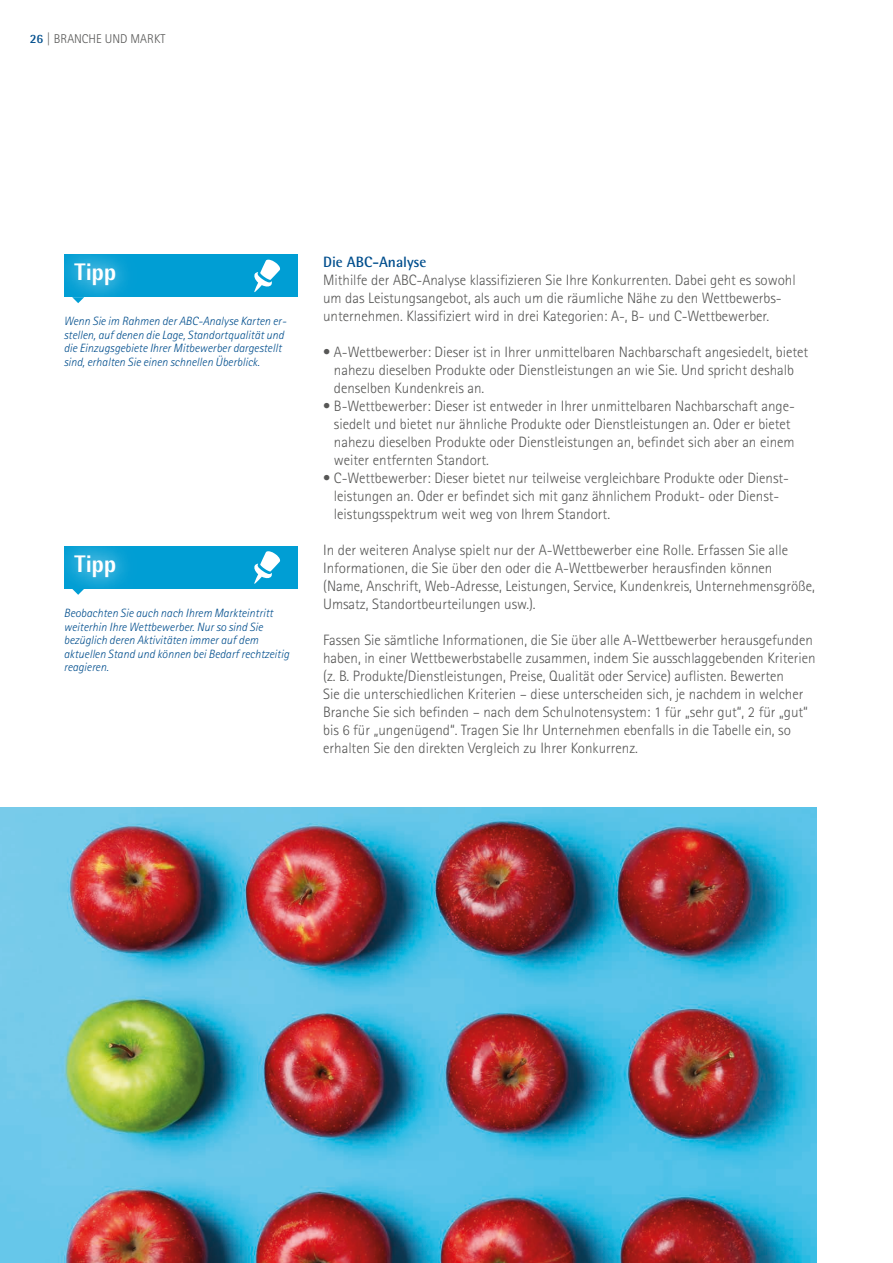
<style>
.page{position:relative;width:893px;height:1263px;background:#fff}
.page>*{position:absolute;margin:0;border:0;box-sizing:border-box;transform-origin:0 0}
.t1{font:800 24px "Rotis Semi Sans Std";letter-spacing:-.005em;color:#fff}
.t2{font:300 15px/18px "Rotis Sans Serif Std";color:#575756}
.t3{font:700 15px "Rotis Semi Sans Std";color:#004e8d}
.t4{font:300 12.75px "Rotis Sans Serif Std";color:#575756}
.t5{font:italic 300 12px/13.5px "Rotis Sans Serif Std";color:#004e8d}
.s1{font-family:"Rotis Semi Sans Std";font-weight:700;color:#004e8d}
</style>
<div class="page">
<img style="left:0;top:807px;width:816px;height:456px">
<div style="left:64px;top:255px;width:234px;height:42px;background:#009ed4"></div>
<div style="left:50px;top:236px;width:92px;height:75px;background:#fff"></div>
<div style="left:57px;top:244px;width:78px;height:60px;background:#fff;opacity:.75"></div>
<svg style="left:254px;top:259px;width:26px;height:33px"></svg>
<svg style="left:72px;top:297px;width:12px;height:6px"></svg>
<div style="left:64px;top:546px;width:234px;height:43px;background:#009ed4"></div>
<div style="left:50px;top:528px;width:92px;height:74px;background:#fff"></div>
<div style="left:57px;top:536px;width:78px;height:59px;background:#fff;opacity:.75"></div>
<svg style="left:254px;top:551px;width:26px;height:33px"></svg>
<svg style="left:72px;top:589px;width:12px;height:6px"></svg>
<p class="t4" style="left:30px;top:31px;width:137px"><span class="s1">26</span> | BRANCHE UND MARKT</p>
<h1 class="t1" style="left:74px;top:257px;width:43px">Tipp</h1>
<p class="t5" style="left:64px;top:315px;width:224px">Wenn Sie im Rahmen der ABC-Analyse Karten er&shy;stellen, auf denen die Lage, Standortqualität und die Einzugsgebiete Ihrer Mitbewerber dargestellt sind, erhalten Sie einen schnellen Überblick.</p>
<h1 class="t1" style="left:74px;top:548px;width:43px">Tipp</h1>
<p class="t5" style="left:64px;top:606px;width:227px">Beobachten Sie auch nach Ihrem Markteintritt weiterhin Ihre Wettbewerber. Nur so sind Sie bezüglich deren Aktivitäten immer auf dem aktuellen Stand und können bei Bedarf rechtzeitig reagieren.</p>
<p class="t3" style="left:323px;top:253px;width:105px">Die ABC-Analyse</p>
<p class="t2" style="left:323px;top:271px;width:474px">Mithilfe der ABC-Analyse klassifizieren Sie Ihre Konkurrenten. Dabei geht es sowohl um das Leistungsangebot, als auch um die räumliche Nähe zu den Wettbewerbs&shy;unternehmen. Klassifiziert wird in drei Kategorien: A-, B- und C-Wettbewerber.</p>
<p class="t2" style="left:334px;top:343px;width:476px;text-indent:-11px">• A-Wettbewerber: Dieser ist in Ihrer unmittelbaren Nachbarschaft angesiedelt, bietet nahezu dieselben Produkte oder Dienstleistungen an wie Sie. Und spricht deshalb denselben Kundenkreis an.</p>
<p class="t2" style="left:334px;top:397px;width:463px;text-indent:-11px">• B-Wettbewerber: Dieser ist entweder in Ihrer unmittelbaren Nachbarschaft ange&shy;siedelt und bietet nur ähnliche Produkte oder Dienstleistungen an. Oder er bietet nahezu dieselben Produkte oder Dienstleistungen an, befindet sich aber an einem weiter entfernten Standort.</p>
<p class="t2" style="left:334px;top:469px;width:455px;text-indent:-11px">• C-Wettbewerber: Dieser bietet nur teilweise vergleichbare Produkte oder Dienst&shy;leistungen an. Oder er befindet sich mit ganz ähnlichem Produkt- oder Dienst&shy;leistungsspektrum weit weg von Ihrem Standort.</p>
<p class="t2" style="left:323px;top:541px;width:493px">In der weiteren Analyse spielt nur der A-Wettbewerber eine Rolle. Erfassen Sie alle Informationen, die Sie über den oder die A-Wettbewerber herausfinden können (Name, Anschrift, Web-Adresse, Leistungen, Service, Kundenkreis, Unternehmensgröße, Umsatz, Standortbeurteilungen usw.).</p>
<p class="t2" style="left:323px;top:631px;width:494px">Fassen Sie sämtliche Informationen, die Sie über alle A-Wettbewerber herausgefunden haben, in einer Wettbewerbstabelle zusammen, indem Sie ausschlaggebenden Kriterien (z. B. Produkte/Dienstleistungen, Preise, Qualität oder Service) auflisten. Bewerten<br>Sie die unterschiedlichen Kriterien – diese unterscheiden sich, je nachdem in welcher Branche Sie sich befinden – nach dem Schulnotensystem: 1 für „sehr gut“, 2 für „gut“ bis 6 für „ungenügend“. Tragen Sie Ihr Unternehmen ebenfalls in die Tabelle ein, so erhalten Sie den direkten Vergleich zu Ihrer Konkurrenz.</p>
</div>
